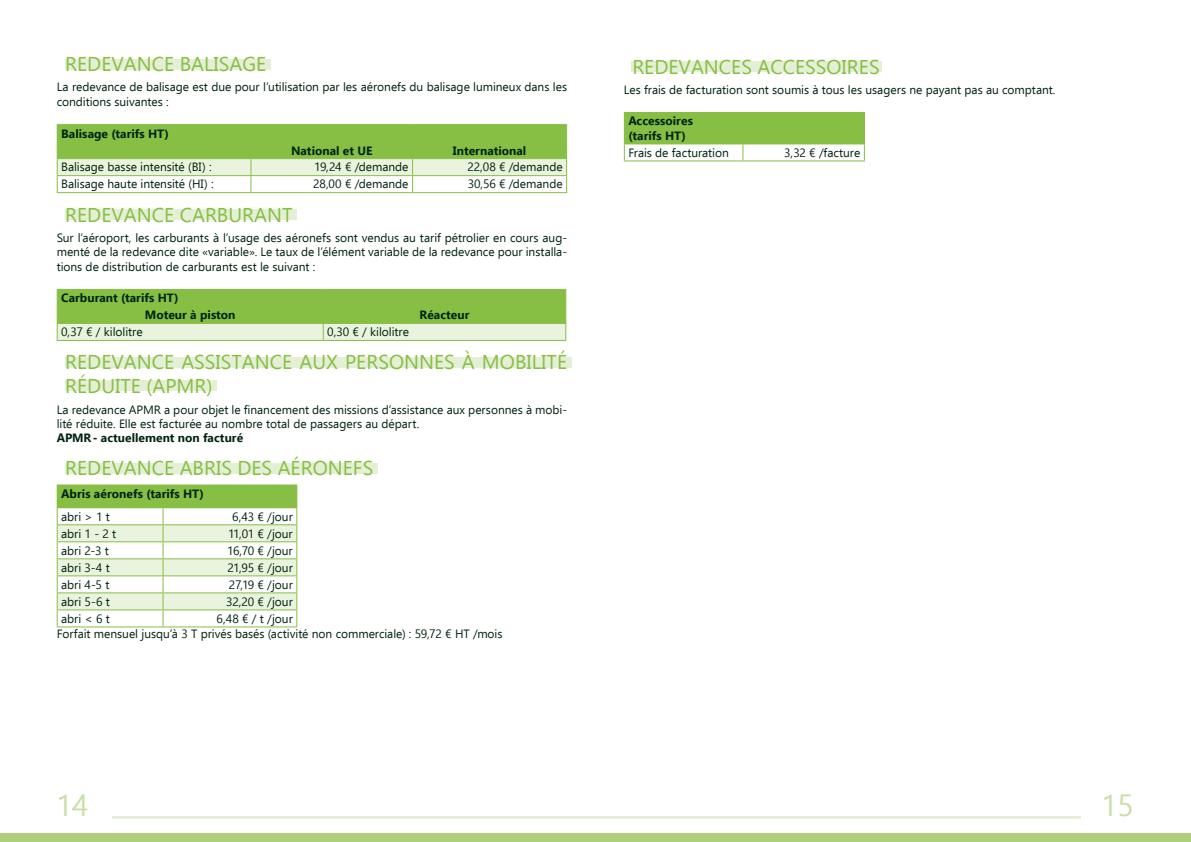
<style>
.page{position:relative;width:1191px;height:842px;background:#fff}
.page>*{position:absolute;margin:0;border:0;box-sizing:border-box;transform-origin:0 0}
.t1{font:30px "Ebrima";color:#c9dfa7}
.t2{font:20px/24px "Ebrima";color:#87be44}
.t3{font:12px/14.4px "Ebrima";letter-spacing:-.005em;color:#002410}
.t4{font:700 12px/17px "Ebrima";color:#002410}
</style>
<div class="page">
<div style="left:0;top:833px;width:1191px;height:9px;background:#aace76"></div>
<hr style="left:112px;top:816px;width:968px;height:3px;background:#e5efd6">
<div style="left:65px;top:463px;width:313px;height:10px;background:#e5efd6"></div>
<div style="left:65px;top:381px;width:151px;height:10px;background:#e5efd6"></div>
<div style="left:65px;top:357px;width:506px;height:11px;background:#e5efd6"></div>
<div style="left:65px;top:209px;width:231px;height:11px;background:#e5efd6"></div>
<div style="left:65px;top:59px;width:206px;height:10px;background:#e5efd6"></div>
<hr style="left:57px;top:192px;width:194px;height:1px;background:#87be44">
<hr style="left:251px;top:192px;width:161px;height:1px;background:#87be44">
<hr style="left:412px;top:192px;width:155px;height:1px;background:#87be44">
<hr style="left:57px;top:124px;width:194px;height:1px;background:#87be44">
<hr style="left:251px;top:124px;width:161px;height:1px;background:#87be44">
<hr style="left:412px;top:124px;width:155px;height:1px;background:#87be44">
<svg style="left:57px;top:125px;width:510px;height:67px"></svg>
<hr style="left:251px;top:141px;width:161px;height:1px;background:#87be44">
<hr style="left:412px;top:141px;width:155px;height:1px;background:#87be44">
<hr style="left:57px;top:158px;width:194px;height:1px;background:#87be44">
<hr style="left:251px;top:158px;width:161px;height:1px;background:#87be44">
<hr style="left:412px;top:158px;width:155px;height:1px;background:#87be44">
<svg style="left:57px;top:290px;width:509px;height:50px"></svg>
<hr style="left:57px;top:340px;width:266px;height:1px;background:#87be44">
<hr style="left:323px;top:340px;width:243px;height:1px;background:#87be44">
<hr style="left:57px;top:289px;width:266px;height:1px;background:#87be44">
<hr style="left:323px;top:289px;width:243px;height:1px;background:#87be44">
<hr style="left:57px;top:306px;width:266px;height:1px;background:#87be44">
<hr style="left:323px;top:306px;width:243px;height:1px;background:#87be44">
<hr style="left:57px;top:323px;width:266px;height:1px;background:#87be44">
<hr style="left:323px;top:323px;width:243px;height:1px;background:#87be44">
<svg style="left:57px;top:485px;width:240px;height:141px"></svg>
<hr style="left:57px;top:626px;width:106px;height:1px;background:#87be44">
<hr style="left:163px;top:626px;width:134px;height:1px;background:#87be44">
<hr style="left:57px;top:484px;width:106px;height:1px;background:#87be44">
<hr style="left:163px;top:484px;width:134px;height:1px;background:#87be44">
<hr style="left:57px;top:507px;width:106px;height:1px;background:#87be44">
<hr style="left:163px;top:507px;width:134px;height:1px;background:#87be44">
<div style="left:631px;top:62px;width:250px;height:10px;background:#e5efd6"></div>
<div style="left:624px;top:112px;width:240px;height:32px;background:#87be44"></div>
<hr style="left:864px;top:113px;width:1px;height:30px;background:#87be44">
<svg style="left:624px;top:144px;width:1px;height:16px"></svg>
<svg style="left:742px;top:144px;width:1px;height:16px"></svg>
<svg style="left:864px;top:144px;width:1px;height:16px"></svg>
<hr style="left:624px;top:160px;width:119px;height:1px;background:#87be44">
<hr style="left:743px;top:160px;width:122px;height:1px;background:#87be44">
<hr style="left:743px;top:112px;width:122px;height:1px;background:#87be44">
<hr style="left:743px;top:143px;width:122px;height:1px;background:#87be44">
<h2 class="t2" style="left:65px;top:52px;width:202px">REDEVANCE BALISAGE</h2>
<p class="t3" style="left:57px;top:79px;width:512px">La redevance de balisage est due pour l’utilisation par les aéronefs du balisage lumineux dans les conditions suivantes :</p>
<p class="t4" style="left:61px;top:124px;width:109px">Balisage (tarifs HT)</p>
<p class="t4" style="left:291px;top:141px;width:83px">National et UE</p>
<p class="t4" style="left:453px;top:141px;width:75px">International</p>
<p class="t3" style="left:61px;top:160px;width:152px">Balisage basse intensité (BI) :</p>
<p class="t3" style="left:314px;top:160px;width:96px">19,24 € /demande</p>
<p class="t3" style="left:467px;top:160px;width:97px">22,08 € /demande</p>
<p class="t3" style="left:61px;top:177px;width:154px">Balisage haute intensité (HI) :</p>
<p class="t3" style="left:313px;top:177px;width:97px">28,00 € /demande</p>
<p class="t3" style="left:468px;top:177px;width:96px">30,56 € /demande</p>
<h2 class="t2" style="left:65px;top:202px;width:229px">REDEVANCE CARBURANT</h2>
<p class="t3" style="left:57px;top:230px;width:512px;text-align:justify">Sur l’aéroport, les carburants à l’usage des aéronefs sont vendus au tarif pétrolier en cours aug&shy;menté de la redevance dite «variable». Le taux de l’élément variable de la redevance pour installa&shy;tions de distribution de carburants est le suivant :</p>
<p class="t4" style="left:145px;top:289px;width:92px;text-indent:-84px">Carburant (tarifs HT)<br>Moteur à piston</p>
<p class="t4" style="left:419px;top:306px;width:51px">Réacteur</p>
<p class="t3" style="left:61px;top:324px;width:83px">0,37 € / kilolitre</p>
<p class="t3" style="left:327px;top:324px;width:83px">0,30 € / kilolitre</p>
<h2 class="t2" style="left:65px;top:350px;width:503px">REDEVANCE ASSISTANCE AUX PERSONNES À MOBILITÉ<br>RÉDUITE (APMR)</h2>
<p class="t3" style="left:57px;top:402px;width:512px">La redevance APMR a pour objet le financement des missions d’assistance aux personnes à mobi&shy;lité réduite. Elle est facturée au nombre total de passagers au départ.</p>
<p class="t4" style="left:57px;top:429px;width:188px">APMR- actuellement non facturé</p>
<h2 class="t2" style="left:65px;top:455px;width:309px">REDEVANCE ABRIS DES AÉRONEFS</h2>
<p class="t4" style="left:61px;top:484px;width:144px">Abris aéronefs (tarifs HT)</p>
<p class="t3" style="left:61px;top:509px;width:50px">abri &gt; 1 t</p>
<p class="t3" style="left:232px;top:509px;width:62px">6,43 € /jour</p>
<p class="t3" style="left:61px;top:526px;width:57px">abri 1 - 2 t</p>
<p class="t3" style="left:228px;top:526px;width:66px">11,01 € /jour</p>
<p class="t3" style="left:61px;top:543px;width:49px">abri 2-3 t</p>
<p class="t3" style="left:227px;top:543px;width:67px">16,70 € /jour</p>
<p class="t3" style="left:61px;top:560px;width:50px">abri 3-4 t</p>
<p class="t3" style="left:227px;top:560px;width:67px">21,95 € /jour</p>
<p class="t3" style="left:61px;top:577px;width:50px">abri 4-5 t</p>
<p class="t3" style="left:229px;top:577px;width:65px">27,19 € /jour</p>
<p class="t3" style="left:61px;top:594px;width:50px">abri 5-6 t</p>
<p class="t3" style="left:226px;top:594px;width:68px">32,20 € /jour</p>
<p class="t3" style="left:61px;top:611px;width:50px">abri &lt; 6 t</p>
<p class="t3" style="left:57px;top:610px;width:447px;line-height:15.2px;text-indent:160px">6,48 € / t /jour<br>Forfait mensuel jusqu’à 3 T privés basés (activité non commerciale) : 59,72 € HT /mois</p>
<h2 class="t2" style="left:632px;top:54px;width:249px">REDEVANCES ACCESSOIRES</h2>
<p class="t3" style="left:624px;top:82px;width:433px">Les frais de facturation sont soumis à tous les usagers ne payant pas au comptant.</p>
<p class="t4" style="left:628px;top:113px;width:66px;line-height:14.4px">Accessoires (tarifs HT)</p>
<p class="t3" style="left:628px;top:145px;width:102px">Frais de facturation</p>
<p class="t3" style="left:784px;top:145px;width:78px">3,32 € /facture</p>
<h1 class="t1" style="left:56px;top:784px;width:34px">14</h1>
<h1 class="t1" style="left:1101px;top:784px;width:34px">15</h1>
</div>
